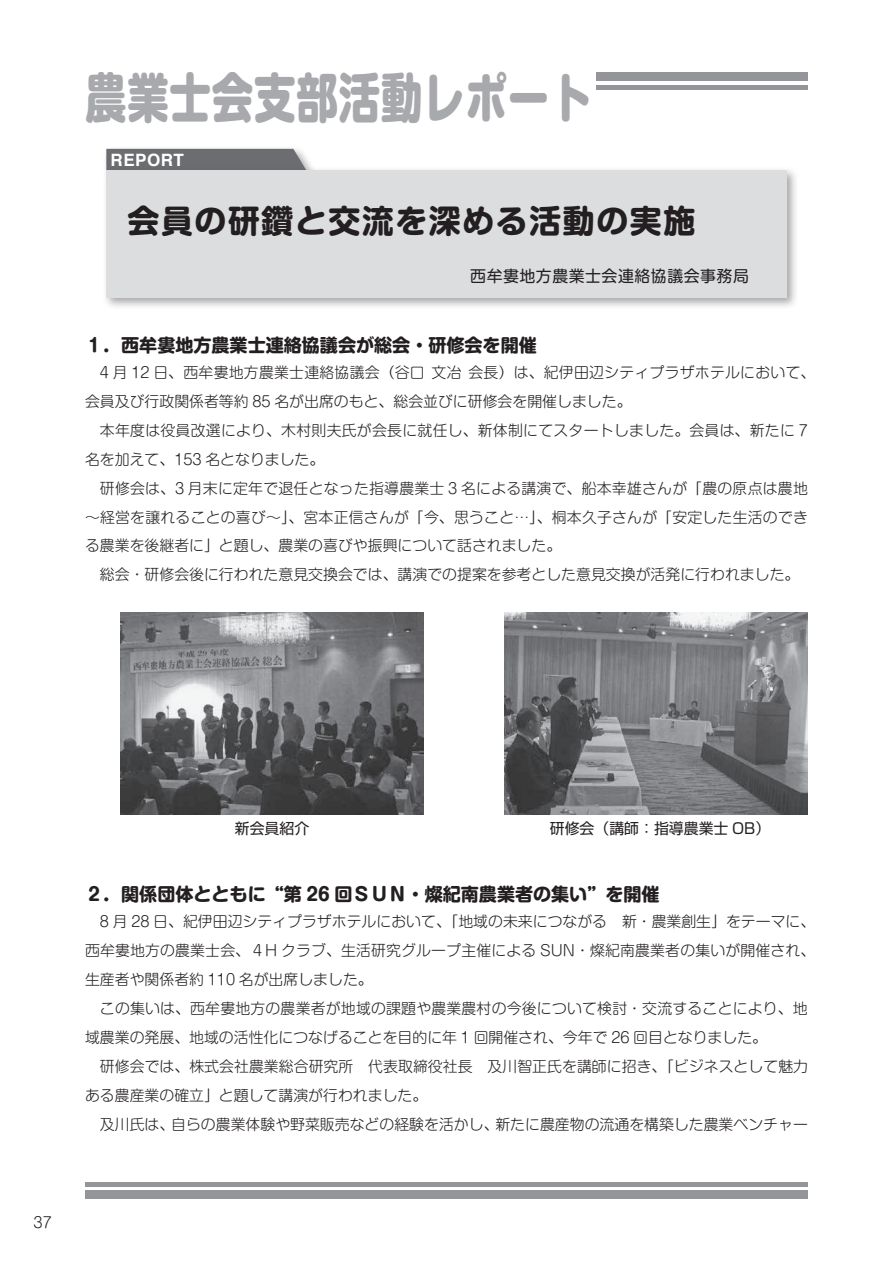
<style>
.page{position:relative;width:893px;height:1263px;background:#fff}
.page>*{position:absolute;margin:0;border:0;box-sizing:border-box;transform-origin:0 0}
.t1{font:800 53.1px "Shin M Go Pro";letter-spacing:.02em;color:#a8a9ad;scale:.78 1}
.タイトル大{font:700 31.95px "Shin M Go Pro";letter-spacing:.05em;color:#231f20}
.小見出し{font:700 18px "Shin M Go Pro";color:#231f20}
.t2{font:700 16.95px "Helvetica";letter-spacing:.03em;color:#fff}
.t3{font:15.9px "Shin M Go Pro";letter-spacing:.03em;color:#231f20}
.t4{font:300 14.85px/29px "Shin M Go Pro";color:#231f20}
.t5{font:14.85px "Shin Go Pro";color:#231f20}
</style>
<div class="page">
<div style="left:85px;top:72px;width:723px;height:9px;background:#939598"></div>
<hr style="left:85px;top:85px;width:723px;height:4px;background:#939598">
<div style="left:85px;top:1191px;width:723px;height:8px;background:#939598"></div>
<hr style="left:85px;top:1182px;width:723px;height:4px;background:#939598">
<div style="left:69px;top:60px;width:527px;height:54px;background:#fff"></div>
<div style="left:102px;top:145px;width:215px;height:38px;background:#231f20;opacity:.4"></div>
<div style="left:106px;top:149px;width:200px;height:17px;background:#6c6d70"></div>
<div style="left:102px;top:166px;width:697px;height:144px;background:#231f20;opacity:.4"></div>
<div style="left:106px;top:170px;width:681px;height:128px;background:#dcdddf"></div>
<img style="left:505px;top:612px;width:303px;height:202px">
<img style="left:121px;top:612px;width:303px;height:202px">
<p class="t1" style="left:85px;top:54px;width:651px">農業士会支部活動レポート</p>
<p class="t2" style="left:111px;top:146px;width:75px">REPORT</p>
<p class="タイトル大" style="left:128px;top:195px;width:569px">会員の研鑽と交流を深める活動の実施</p>
<p class="t3" style="left:470px;top:263px;width:297px">西牟婁地方農業士会連絡協議会事務局　</p>
<p class="小見出し" style="left:85px;top:330px;width:453px">１．西牟婁地方農業士連絡協議会が総会・研修会を開催</p>
<p class="t4" style="left:85px;top:356px;width:732px;text-indent:15px">4 月 12 日、西牟婁地方農業士連絡協議会（谷口文冶会長）は、紀伊田辺シティプラザホテルにおいて、会員及び行政関係者等約 85 名が出席のもと、総会並びに研修会を開催しました。</p>
<p class="t4" style="left:85px;top:414px;width:724px;text-indent:15px">本年度は役員改選により、木村則夫氏が会長に就任し、新体制にてスタートしました。会員は、新たに 7名を加えて、153 名となりました。</p>
<p class="t4" style="left:85px;top:472px;width:724px;text-align:justify;text-indent:15px">研修会は、3 月末に定年で退任となった指導農業士 3 名による講演で、船本幸雄さんが「農の原点は農地～経営を譲れることの喜び～」、宮本正信さんが「今、思うこと…」、桐本久子さんが「安定した生活のできる農業を後継者に」と題し、農業の喜びや振興について話されました。</p>
<p class="t4" style="left:100px;top:558px;width:701px">総会・研修会後に行われた意見交換会では、講演での提案を参考とした意見交換が活発に行われました。</p>
<p class="t4" style="left:34px;top:1206px;width:20px">37</p>
<p class="t5" style="left:235px;top:816px;width:76px">新会員紹介</p>
<p class="t5" style="left:550px;top:816px;width:222px">研修会（講師：指導農業士 OB）</p>
<p class="小見出し" style="left:85px;top:880px;width:576px">２．関係団体とともに“第 26 回ＳＵＮ・燦紀南農業者の集い”を開催</p>
<p class="t4" style="left:85px;top:905px;width:732px;text-align:justify;text-indent:15px">8 月 28 日、紀伊田辺シティプラザホテルにおいて、「地域の未来につながる　新・農業創生」をテーマに、西牟婁地方の農業士会、４H クラブ、生活研究グループ主催による SUN・燦紀南農業者の集いが開催され、生産者や関係者約 110 名が出席しました。</p>
<p class="t4" style="left:85px;top:992px;width:724px;text-indent:15px">この集いは、西牟婁地方の農業者が地域の課題や農業農村の今後について検討・交流することにより、地域農業の発展、地域の活性化につなげることを目的に年 1 回開催され、今年で 26 回目となりました。</p>
<p class="t4" style="left:85px;top:1050px;width:725px;text-indent:15px">研修会では、株式会社農業総合研究所　代表取締役社長　及川智正氏を講師に招き、「ビジネスとして魅力ある農産業の確立」と題して講演が行われました。</p>
<p class="t4" style="left:100px;top:1108px;width:709px">及川氏は、自らの農業体験や野菜販売などの経験を活かし、新たに農産物の流通を構築した農業ベンチャー</p>
</div>
